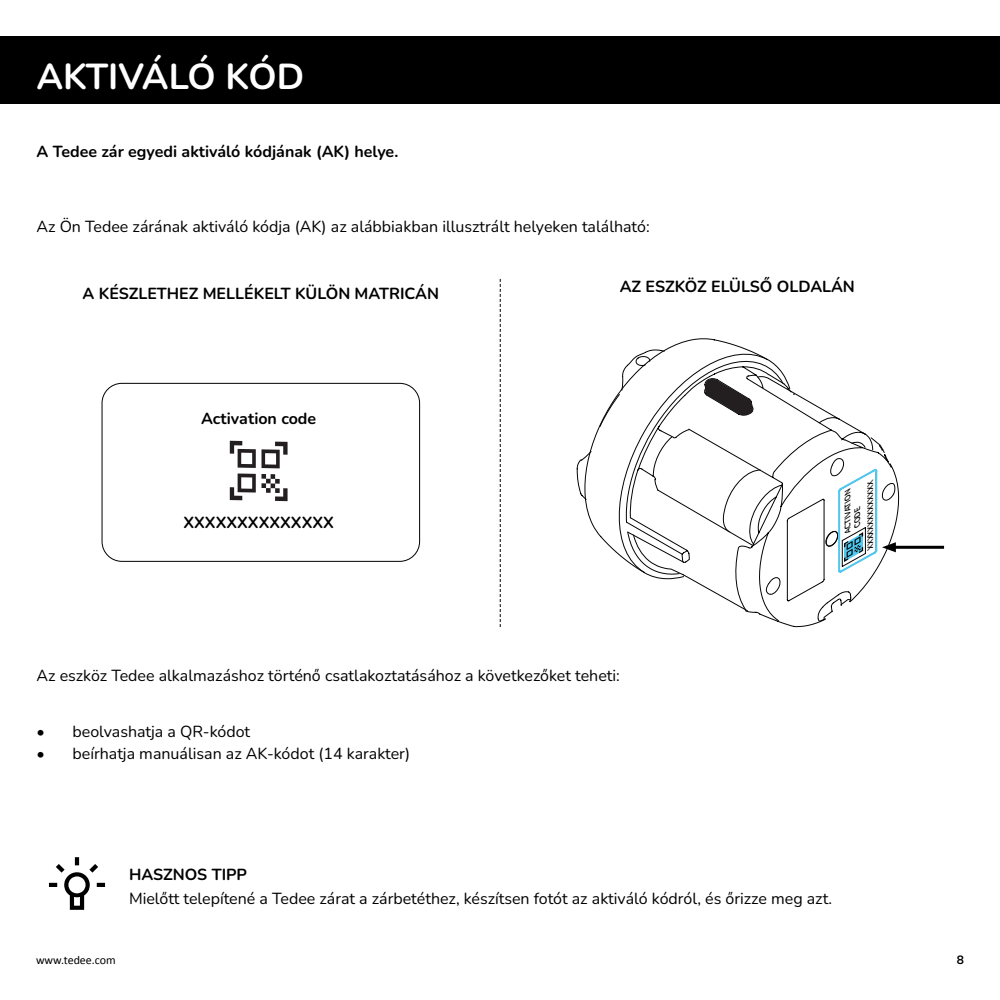
<style>
.page{position:relative;width:1000px;height:1000px;background:#fff}
.page>*{position:absolute;margin:0;border:0;box-sizing:border-box;transform-origin:0 0}
.t1{font:700 36px "Nunito";color:#fff}
.t2{font:16px "Nunito";color:#000}
.t3{font:700 16px "Nunito";color:#000}
.t4{font:12px "Calibri";color:#000}
.t5{font:700 12px "Nunito";color:#000}
.t6{font:italic 700 8.1px/9.7px "Nunito";color:#070908;scale:.92 1}
.t7{font:italic 700 8.1px "Nunito";color:#070908;scale:.91 1}
</style>
<div class="page">
<div style="left:0;top:37px;width:1000px;height:67px;background:#000"></div>
<hr style="left:890px;top:546px;width:54px;height:3px;background:#000">
<svg style="left:500px;top:279px;width:1px;height:348px"></svg>
<svg style="left:230px;top:440px;width:58px;height:62px"></svg>
<svg style="left:49px;top:857px;width:56px;height:53px"></svg>
<div style="left:102px;top:383px;width:318px;height:179px;border:1px solid #000;border-radius:20px"></div>
<svg style="left:577px;top:341px;width:322px;height:286px"></svg>
<p class="t1" style="left:36px;top:51px;width:269px">AKTIVÁLÓ KÓD</p>
<p class="t3" style="left:36px;top:140px;width:363px">A Tedee zár egyedi aktiváló kódjának (AK) helye.</p>
<p class="t2" style="left:36px;top:215px;width:615px">Az Ön Tedee zárának aktiváló kódja (AK) az alábbiakban illusztrált helyeken található:</p>
<p class="t3" style="left:83px;top:282px;width:358px">A KÉSZLETHEZ MELLÉKELT KÜLÖN MATRICÁN</p>
<p class="t3" style="left:201px;top:408px;width:117px">Activation code</p>
<p class="t3" style="left:183px;top:512px;width:152px">XXXXXXXXXXXXXX</p>
<p class="t3" style="left:620px;top:276px;width:237px">AZ ESZKÖZ ELÜLSŐ OLDALÁN</p>
<p class="t6" style="left:843px;top:526px;width:50px;text-indent:-6px;rotate:-90deg">ACTIVATION<br>CODE</p>
<p class="t7" style="left:865px;top:548px;width:85px;rotate:-90deg">XXXXXXXXXXXXXX</p>
<p class="t2" style="left:36px;top:665px;width:585px">Az eszköz Tedee alkalmazáshoz történő csatlakoztatásához a következőket teheti:</p>
<p class="t2" style="left:36px;top:720px;width:215px">• beolvashatja a QR-kódot</p>
<p class="t2" style="left:36px;top:742px;width:375px">• beírhatja manuálisan az AK-kódot (14 karakter)</p>
<p class="t3" style="left:129px;top:863px;width:120px">HASZNOS TIPP</p>
<p class="t2" style="left:129px;top:887px;width:705px">Mielőtt telepítené a Tedee zárat a zárbetéthez, készítsen fotót az aktiváló kódról, és őrizze meg azt.</p>
<p class="t4" style="left:36px;top:952px;width:81px">www.tedee.com</p>
<p class="t5" style="left:957px;top:952px;width:9px">8</p>
</div>
